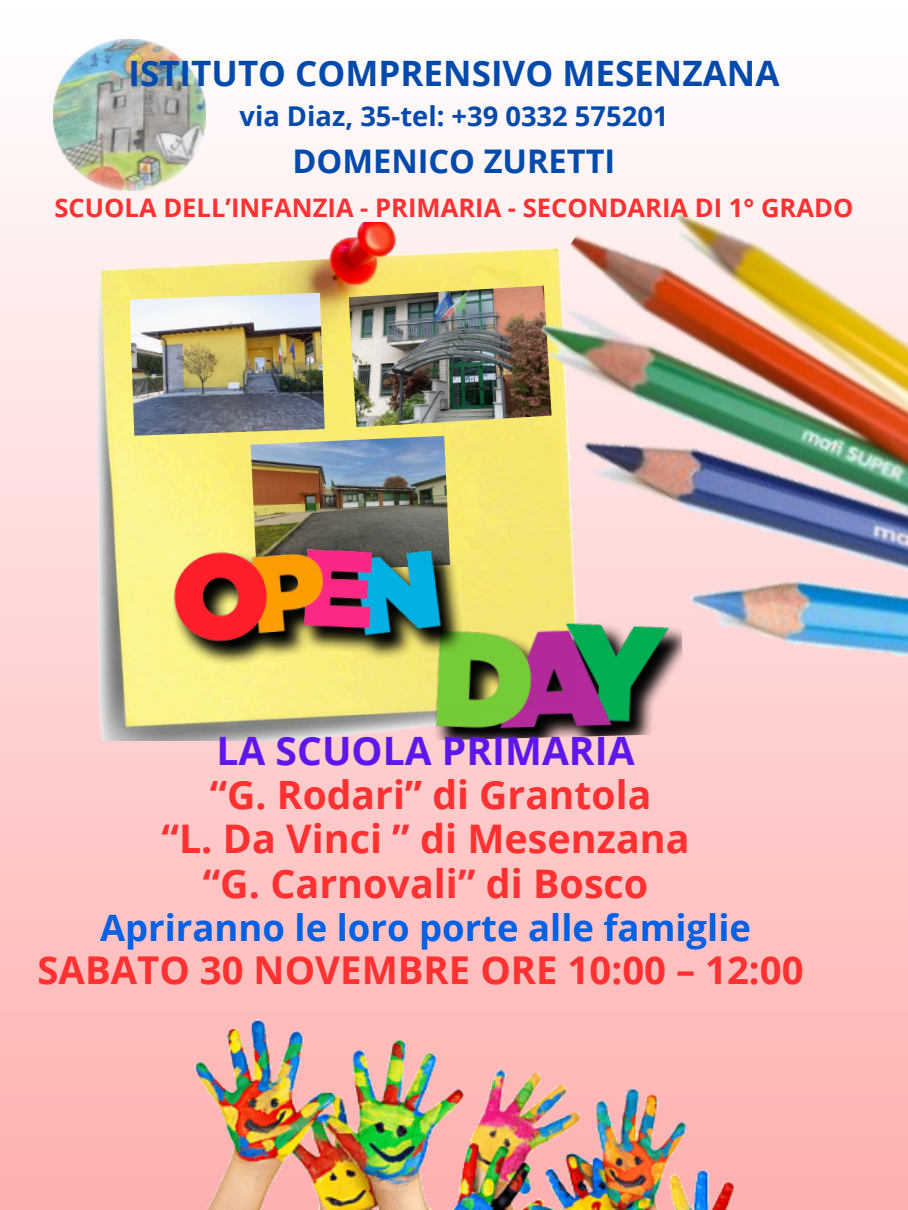
<style>
.page{position:relative;width:908px;height:1210px;background:#fff}
.page>*{position:absolute;margin:0;border:0;box-sizing:border-box;transform-origin:0 0}
.t1{font:700 39.41px/45.1px "Open Sans";color:#ff3131;text-align:center}
.t2{font:700 39.06px/43.6px "Open Sans";color:#ff3131}
.t3{font:700 38.32px "Open Sans";color:#ff3131}
.t4{font:700 36.43px "Open Sans";color:#0061e4}
.t5{font:700 35px "Open Sans";color:#004aad}
.t6{font:700 32.55px "Open Sans";color:#004aad}
.t7{font:700 27.3px "Open Sans";color:#004aad}
.t8{font:700 25.55px "Open Sans";color:#ff3131}
.s1{color:#5e17eb}
</style>
<div class="page">
<div style="left:0;top:0;width:907px;height:1210px;background:linear-gradient(to bottom,#fff,#ffb0b0)"></div>
<img style="left:54px;top:40px;width:151px;height:151px">
<img style="left:91px;top:222px;width:197px;height:518px">
<img style="left:129px;top:293px;width:159px;height:143px">
<img style="left:186px;top:992px;width:583px;height:218px">
<img style="left:288px;top:0;width:619px;height:1176px">
<img style="left:250px;top:436px;width:200px;height:99px">
<img style="left:166px;top:535px;width:518px;height:212px">
<p class="t5" style="left:128px;top:48px;width:652px">ISTITUTO COMPRENSIVO MESENZANA</p>
<p class="t7" style="left:239px;top:97px;width:430px">via Diaz, 35-tel: +39 0332 575201</p>
<p class="t6" style="left:292px;top:138px;width:324px">DOMENICO ZURETTI</p>
<h1 class="t8" style="left:55px;top:190px;width:800px">SCUOLA DELL’INFANZIA - PRIMARIA - SECONDARIA DI 1° GRADO</h1>
<p class="t2" style="left:210px;top:728px;width:443px"><span class="s1">LA SCUOLA PRIMARIA </span>“G. Rodari” di Grantola</p>
<p class="t1" style="left:161px;top:815px;width:529px">“L. Da Vinci ” di Mesenzana “G. Carnovali” di Bosco</p>
<p class="t4" style="left:100px;top:901px;width:652px">Apriranno le loro porte alle famiglie</p>
<p class="t3" style="left:37px;top:943px;width:767px">SABATO 30 NOVEMBRE ORE 10:00 – 12:00</p>
</div>
